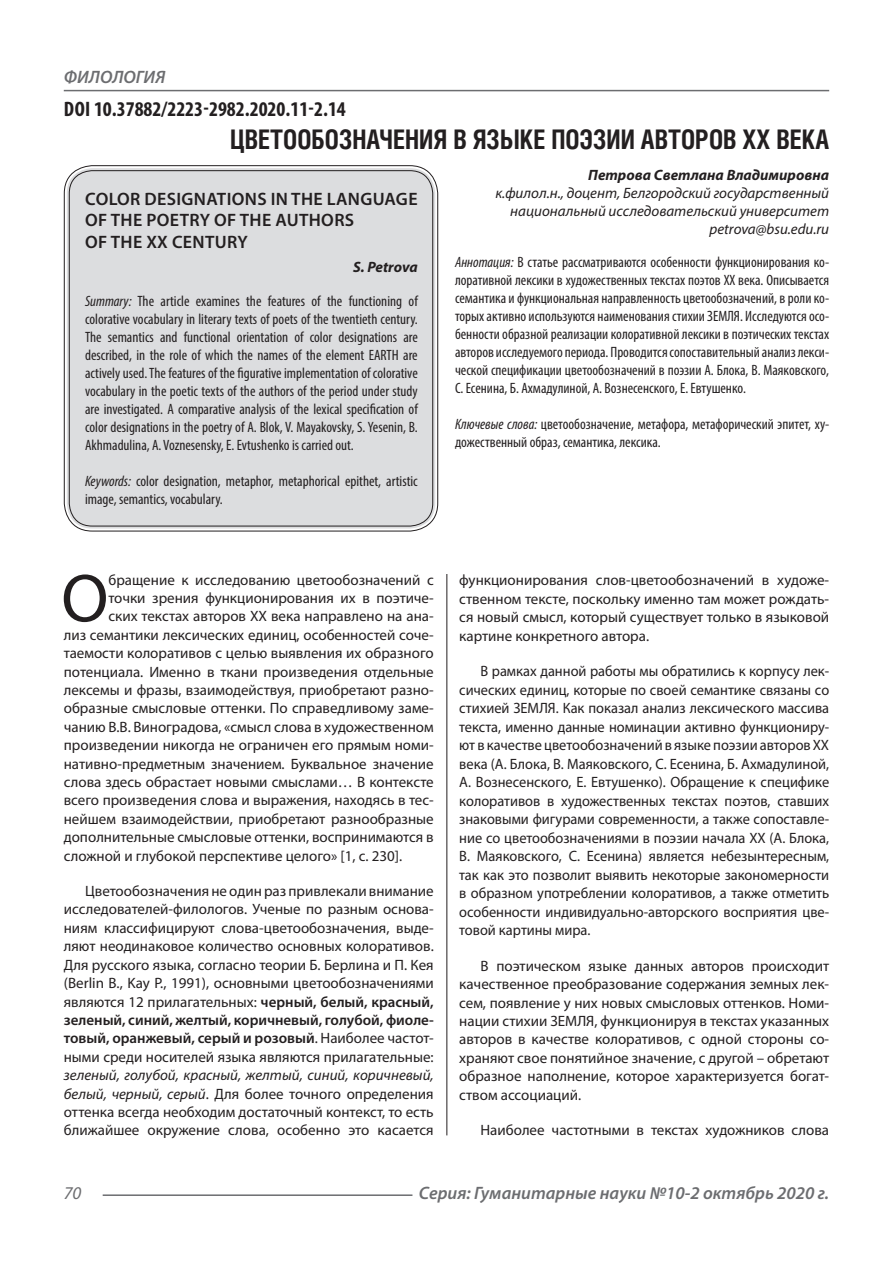
<style>
.page{position:relative;width:893px;height:1263px;background:#fff}
.page>*{position:absolute;margin:0;border:0;box-sizing:border-box;transform-origin:0 0}
.Статья_текст_первый{font:68.4px "Myriad Pro";color:#231f20}
.Статья_название{font:700 27px "Helios Cond C";color:#231f20;scale:.94 1}
.ДОИ{font:700 condensed 21px "Myriad Pro";color:#231f20}
.Статья_название_англ{font:600 18px/21.6px "Myriad Pro";letter-spacing:.02em;color:#231f20}
.t1{font:italic 600 18px "Myriad Pro";color:#6c6d70}
.t2{font:italic 18px "Myriad Pro";color:#6c6d70}
.Статья_текст{font:15px/18.5px "Myriad Pro";color:#231f20;text-align:justify}
.Статья_текст_первый-2{font:15px "Myriad Pro";color:#231f20}
.Статья_текст-2{font:15px/18.5px "Myriad Pro";color:#231f20;text-align:justify;scale:.96 1}
.Статья_аннотация_анг{font:condensed 15px/18px "Myriad Pro";color:#231f20;text-align:justify}
.Статья_аннотация_тек{font:condensed 15px/18px "Myriad Pro";color:#231f20;text-align:justify}
.Статья_автор_инфо{font:italic 15px/18px "Myriad Pro";color:#231f20;text-align:right}
.Статья_автор_фио_рус{font:italic 700 15px "Myriad Pro";color:#231f20}
.Статья_автор_англ{font:italic 700 15px "Myriad Pro";letter-spacing:-.005em;color:#231f20}
.s1{font-style:italic}
.s2{font-weight:600}
</style>
<div class="page">
<hr style="left:446px;top:128px;width:1px;height:1007px;background:#231f20">
<hr style="left:103px;top:1194px;width:309px;height:2px;background:#6c6d70">
<hr style="left:64px;top:90px;width:765px;height:1px;background:#6c6d70">
<div style="left:67px;top:168px;width:368px;height:360px;background:#dcdddf;border-radius:26px"></div>
<div style="left:69px;top:170px;width:364px;height:356px;border:1px solid #231f20;border-radius:23px"></div>
<p class="t1" style="left:64px;top:66px;width:103px">ФИЛОЛОГИЯ</p>
<p class="ДОИ" style="left:64px;top:96px;width:283px">DOI 10.37882/2223-2982.2020.11-2.14</p>
<p class="Статья_название" style="left:230px;top:124px;width:639px">ЦВЕТООБОЗНАЧЕНИЯ В ЯЗЫКЕ ПОЭЗИИ АВТОРОВ XX ВЕКА</p>
<p class="Статья_автор_фио_рус" style="left:588px;top:165px;width:242px">Петрова Светлана Владимировна</p>
<p class="Статья_автор_инфо" style="left:495px;top:183px;width:335px">к.филол.н., доцент, Белгородский государственный национальный исследовательский университет</p>
<p class="Статья_автор_инфо" style="left:710px;top:219px;width:121px">petrova@bsu.edu.ru</p>
<p class="Статья_аннотация_тек" style="left:455px;top:253px;width:376px"><span class="s1">Аннотация:</span> В статье рассматриваются особенности функционирования ко&shy;лоративной лексики в художественных текстах поэтов XX века. Описывается семантика и функциональная направленность цветообозначений, в роли ко&shy;торых активно используются наименования стихии ЗЕМЛЯ. Исследуются осо&shy;бенности образной реализации колоративной лексики в поэтических текстах авторов исследуемого периода. Проводится сопоставительный анализ лекси&shy;ческой спецификации цветообозначений в поэзии А. Блока, В. Маяковского, С. Есенина, Б. Ахмадулиной, А. Вознесенского, Е. Евтушенко.</p>
<p class="Статья_аннотация_тек" style="left:455px;top:415px;width:376px"><span class="s1">Ключевые слова:</span> цветообозначение, метафора, метафорический эпитет, ху&shy;дожественный образ, семантика, лексика.</p>
<p class="Статья_название_англ" style="left:85px;top:187px;width:334px">COLOR DESIGNATIONS IN THE LANGUAGE<br>OF THE POETRY OF THE AUTHORS</p>
<p class="Статья_название_англ" style="left:85px;top:231px;width:164px">OF THE XX CENTURY</p>
<p class="Статья_автор_англ" style="left:353px;top:257px;width:66px">S. Petrova</p>
<p class="Статья_аннотация_анг" style="left:85px;top:292px;width:334px"><span class="s1">Summary:</span> The article examines the features of the functioning of colorative vocabulary in literary texts of poets of the twentieth century.<br>The semantics and functional orientation of color designations are described, in the role of which the names of the element EARTH are actively used. The features of the figurative implementation of colorative vocabulary in the poetic texts of the authors of the period under study are investigated. A comparative analysis of the lexical specification of color designations in the poetry of A. Blok, V. Mayakovsky, S. Yesenin, B.<br>Akhmadulina, A. Voznesensky, E. Evtushenko is carried out.</p>
<p class="Статья_аннотация_анг" style="left:85px;top:472px;width:334px"><span class="s1">Keywords:</span> color designation, metaphor, metaphorical epithet, artistic image, semantics, vocabulary.</p>
<p class="Статья_текст_первый" style="left:61px;top:556px;width:49px">О</p>
<p class="Статья_текст_первый-2" style="left:108px;top:571px;width:327px">бращение к исследованию цветообозначений с</p>
<p class="Статья_текст_первый-2" style="left:108px;top:589px;width:327px">точки зрения функционирования их в поэтиче-</p>
<p class="Статья_текст_первый-2" style="left:108px;top:607px;width:327px">ских текстах авторов XX века направлено на ана-</p>
<p class="Статья_текст_первый-2" style="left:64px;top:625px;width:371px">лиз семантики лексических единиц, особенностей соче-</p>
<p class="Статья_текст_первый-2" style="left:64px;top:644px;width:371px">таемости колоративов с целью выявления их образного</p>
<p class="Статья_текст_первый-2" style="left:64px;top:662px;width:371px">потенциала. Именно в ткани произведения отдельные</p>
<p class="Статья_текст_первый-2" style="left:64px;top:681px;width:371px">лексемы и фразы, взаимодействуя, приобретают разно-</p>
<p class="Статья_текст_первый-2" style="left:64px;top:699px;width:371px">образные смысловые оттенки. По справедливому заме-</p>
<p class="Статья_текст_первый-2" style="left:64px;top:717px;width:371px">чанию В.В. Виноградова, «смысл слова в художественном</p>
<p class="Статья_текст_первый-2" style="left:64px;top:736px;width:371px">произведении никогда не ограничен его прямым номи-</p>
<p class="Статья_текст_первый-2" style="left:64px;top:754px;width:371px">нативно-предметным значением. Буквальное значение</p>
<p class="Статья_текст_первый-2" style="left:64px;top:773px;width:371px">слова здесь обрастает новыми смыслами… В контексте</p>
<p class="Статья_текст_первый-2" style="left:64px;top:791px;width:371px">всего произведения слова и выражения, находясь в тес-</p>
<p class="Статья_текст_первый-2" style="left:64px;top:809px;width:371px">нейшем взаимодействии, приобретают разнообразные</p>
<p class="Статья_текст_первый-2" style="left:64px;top:828px;width:371px">дополнительные смысловые оттенки, воспринимаются в</p>
<p class="Статья_текст_первый-2" style="left:64px;top:846px;width:340px">сложной и глубокой перспективе целого» [1, с. 230].</p>
<p class="Статья_текст" style="left:64px;top:881px;width:371px;text-indent:21px">Цветообозначения не один раз привлекали внимание исследователей-филологов. Ученые по разным основа&shy;ниям классифицируют слова-цветообозначения, выде&shy;ляют неодинаковое количество основных колоративов.<br>Для русского языка, согласно теории Б. Берлина и П. Кея (Berlin B., Kay P., 1991), основными цветообозначениями являются 12 прилагательных: <span class="s2">черный, белый, красный, зеленый, синий, желтый, коричневый, голубой, фиоле&shy;товый, оранжевый, серый и розовый</span>. Наиболее частот&shy;ными среди носителей языка являются прилагательные: <span class="s1">зеленый, голубой, красный, желтый, синий, коричневый, белый, черный, серый</span>. Для более точного определения оттенка всегда необходим достаточный контекст, то есть ближайшее окружение слова, особенно это касается</p>
<p class="Статья_текст" style="left:459px;top:571px;width:371px">функционирования слов-цветообозначений в художе&shy;ственном тексте, поскольку именно там может рождать&shy;ся новый смысл, который существует только в языковой картине конкретного автора.</p>
<p class="Статья_текст-2" style="left:459px;top:662px;width:387px;text-indent:21px">В рамках данной работы мы обратились к корпусу лек&shy;сических единиц, которые по своей семантике связаны со стихией ЗЕМЛЯ. Как показал анализ лексического массива текста, именно данные номинации активно функциониру&shy;ют в качестве цветообозначений в языке поэзии авторов XX века (А. Блока, В. Маяковского, С. Есенина, Б. Ахмадулиной, А. Вознесенского, Е. Евтушенко). Обращение к специфике колоративов в художественных текстах поэтов, ставших знаковыми фигурами современности, а также сопоставле&shy;ние со цветообозначениями в поэзии начала XX (А. Блока, В. Маяковского, С. Есенина) является небезынтересным, так как это позволит выявить некоторые закономерности в образном употреблении колоративов, а также отметить особенности индивидуально-авторского восприятия цве&shy;товой картины мира.</p>
<p class="Статья_текст" style="left:459px;top:956px;width:371px;text-indent:21px">В поэтическом языке данных авторов происходит качественное преобразование содержания земных лек&shy;сем, появление у них новых смысловых оттенков. Номи&shy;нации стихии ЗЕМЛЯ, функционируя в текстах указанных авторов в качестве колоративов, с одной стороны со&shy;храняют свое понятийное значение, с другой – обретают образное наполнение, которое характеризуется богат&shy;ством ассоциаций.</p>
<p class="Статья_текст" style="left:480px;top:1121px;width:350px">Наиболее частотными в текстах художников слова</p>
<p class="t2" style="left:64px;top:1182px;width:19px">70</p>
<p class="t1" style="left:419px;top:1182px;width:412px">Серия: Гуманитарные науки №10-2 октябрь 2020 г.</p>
</div>
